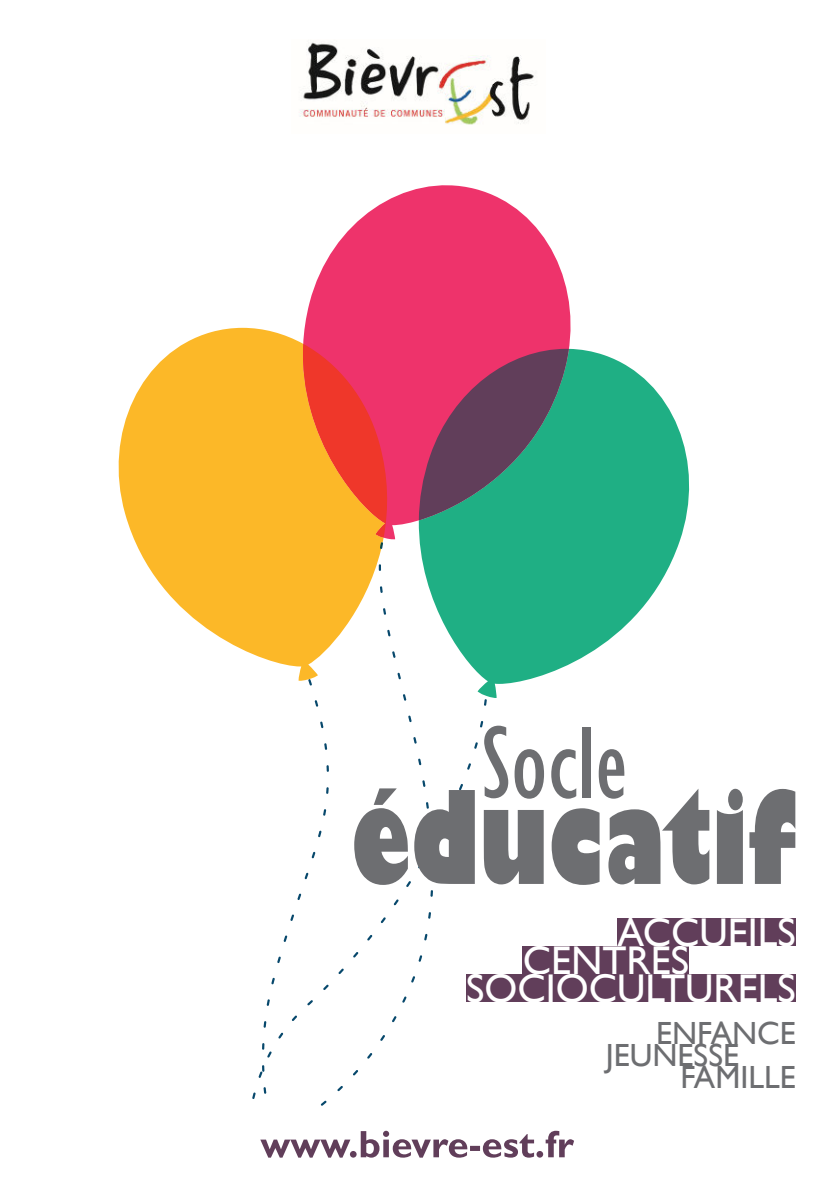
<style>
.page{position:relative;width:840px;height:1191px;background:#fff}
.page>*{position:absolute;margin:0;border:0;box-sizing:border-box;transform-origin:0 0}
.t1{font:800 condensed 126px "Gill Sans";color:#6d6e71}
.t2{font:condensed 106px "Gill Sans";color:#6d6e71}
.t3{font:40px "Gill Sans";color:#fff}
.t4{font:32px "Gill Sans";color:#6d6e71}
</style>
<div class="page">
<svg style="left:304px;top:185px;width:268px;height:355px;fill:#ee336b"></svg>
<svg style="left:118px;top:328px;width:267px;height:351px;fill:#fcb828"></svg>
<svg style="left:298px;top:344px;width:90px;height:205px"></svg>
<svg style="left:417px;top:349px;width:273px;height:330px;fill:#1faf84"></svg>
<svg style="left:418px;top:349px;width:150px;height:171px"></svg>
<img style="left:300px;top:42px;width:234px;height:83px">
<svg style="left:260px;top:679px;width:313px;height:479px"></svg>
<div style="left:522px;top:946px;width:166px;height:27px;background:#613e5a"></div>
<div style="left:617px;top:918px;width:178px;height:28px;background:#613e5a"></div>
<div style="left:466px;top:974px;width:329px;height:28px;background:#613e5a"></div>
<h2 class="t2" style="left:481px;top:699px;width:148px">Socle</h2>
<h1 class="t1" style="left:351px;top:788px;width:447px">éducatif</h1>
<p class="t3" style="left:617px;top:916px;width:179px">ACCUEILS</p>
<p class="t3" style="left:522px;top:943px;width:168px">CENTRES</p>
<p class="t3" style="left:466px;top:972px;width:331px">SOCIOCULTURELS</p>
<p class="t4" style="left:655px;top:1019px;width:141px">ENFANCE</p>
<p class="t4" style="left:605px;top:1041px;width:134px">JEUNESSE</p>
<p class="t4" style="left:680px;top:1063px;width:117px">FAMILLE</p>
</div>
